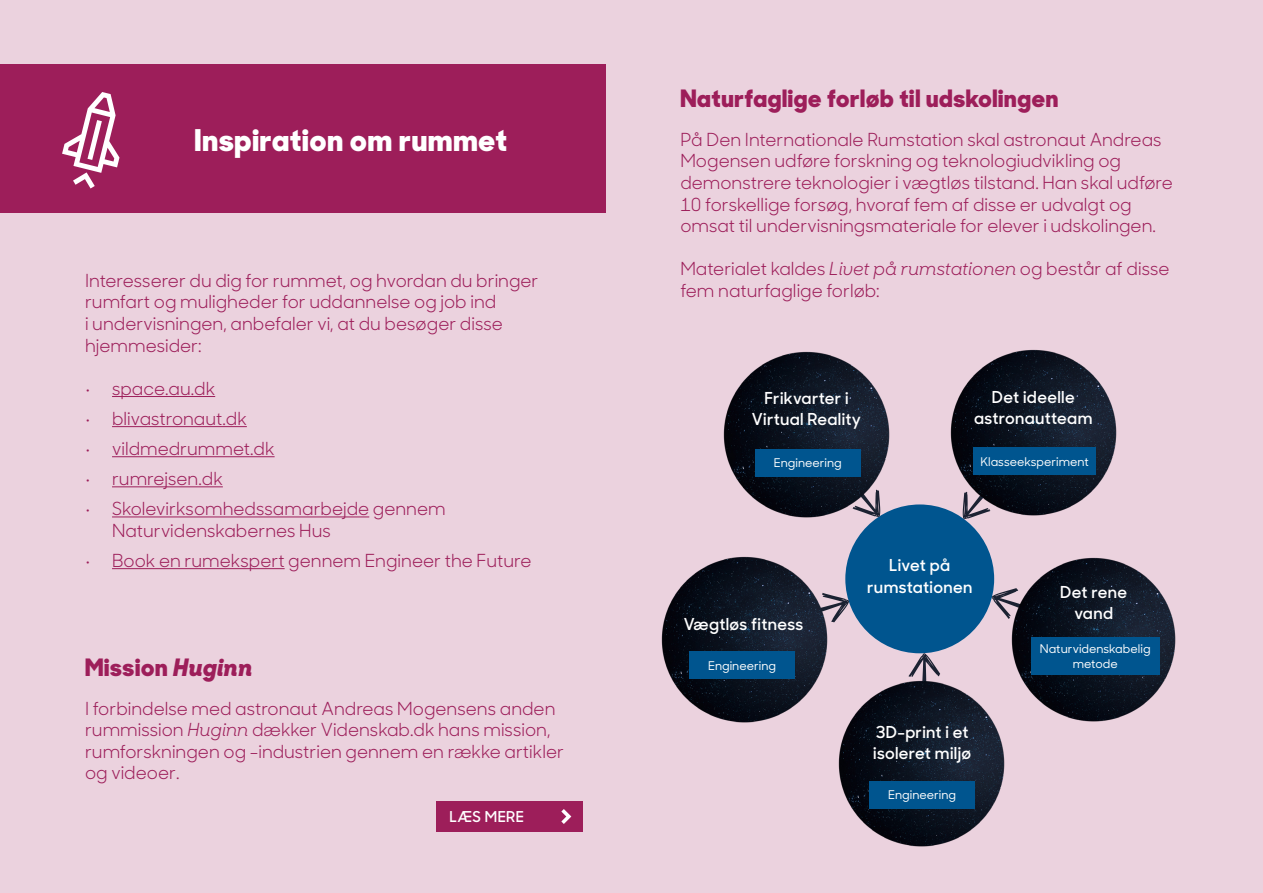
<style>
.page{position:relative;width:1263px;height:893px;background:#ebd2de}
.page>*{position:absolute;margin:0;border:0;box-sizing:border-box;transform-origin:0 0}
.t1{font:800 30px "Sharp Sans Display No 1";letter-spacing:.03em;color:#fff}
.t2{font:800 24px "Sharp Sans Display No 1";letter-spacing:.03em;color:#9d1e5a}
.t3{font:18px/21.6px "Sharp Sans Display No 1";color:#9d1e5a}
.Brødtekst{font:600 16.5px/21px "Sharp Sans Display No 1";letter-spacing:.02em;color:#fff;text-align:center}
.t4{font:600 15px "Sharp Sans Display No 1";letter-spacing:.03em;color:#fff}
.Brødtekst-2{font:500 12px/15px "Sharp Sans Display No 1";color:#fff;text-align:center}
.s1{font-style:italic}
</style>
<div class="page">
<div style="left:0;top:64px;width:606px;height:149px;background:#9d1e5a"></div>
<hr style="left:112px;top:396px;width:103px;height:1px;background:#9d1e5a">
<hr style="left:112px;top:426px;width:135px;height:1px;background:#9d1e5a">
<hr style="left:112px;top:456px;width:163px;height:1px;background:#9d1e5a">
<hr style="left:112px;top:486px;width:111px;height:1px;background:#9d1e5a">
<hr style="left:112px;top:516px;width:257px;height:1px;background:#9d1e5a">
<hr style="left:112px;top:568px;width:173px;height:1px;background:#9d1e5a">
<svg style="left:62px;top:92px;width:57px;height:96px"></svg>
<div style="left:436px;top:801px;width:147px;height:31px;background:#9d1e5a"></div>
<svg style="left:561px;top:809px;width:10px;height:15px"></svg>
<div style="left:845px;top:504px;width:149px;height:149px;background:#00558f;border-radius:50%"></div>
<img style="left:950px;top:350px;width:167px;height:168px">
<div style="left:973px;top:448px;width:123px;height:27px;background:#00558f"></div>
<img style="left:724px;top:352px;width:167px;height:167px">
<div style="left:755px;top:449px;width:105px;height:27px;background:#00558f"></div>
<svg style="left:830px;top:593px;width:19px;height:30px"></svg>
<img style="left:661px;top:556px;width:169px;height:167px">
<div style="left:689px;top:652px;width:106px;height:27px;background:#00558f"></div>
<svg style="left:908px;top:653px;width:32px;height:28px"></svg>
<img style="left:839px;top:681px;width:166px;height:166px">
<div style="left:869px;top:781px;width:106px;height:27px;background:#00558f"></div>
<svg style="left:992px;top:588px;width:19px;height:31px"></svg>
<img style="left:1011px;top:558px;width:165px;height:164px">
<div style="left:1031px;top:637px;width:128px;height:38px;background:#00558f"></div>
<p class="t1" style="left:195px;top:118px;width:314px">Inspiration om rummet</p>
<p class="t3" style="left:85px;top:268px;width:455px">Interesserer du dig for rummet, og hvordan du bringer rumfart og muligheder for uddannelse og job ind<br>i undervisningen, anbefaler vi, at du besøger disse hjemmesider:</p>
<p class="t3" style="left:85px;top:376px;width:132px">• space.au.dk</p>
<p class="t3" style="left:85px;top:406px;width:163px">• blivastronaut.dk</p>
<p class="t3" style="left:85px;top:436px;width:191px">• vildmedrummet.dk</p>
<p class="t3" style="left:85px;top:466px;width:139px">• rumrejsen.dk</p>
<p class="t3" style="left:112px;top:496px;width:335px;text-indent:-27px">• Skolevirksomhedssamarbejde gennem<br>Naturvidenskabernes Hus</p>
<p class="t3" style="left:85px;top:548px;width:448px">• Book en rumekspert gennem Engineer the Future</p>
<p class="t2" style="left:85px;top:650px;width:168px">Mission <span class="s1">Huginn</span></p>
<p class="t3" style="left:85px;top:696px;width:480px">I forbindelse med astronaut Andreas Mogensens anden rummission <span class="s1">Huginn</span> dækker Videnskab.dk hans mission, rumforskningen og -industrien gennem en række artikler og videoer.</p>
<p class="t4" style="left:449px;top:805px;width:76px">LÆS MERE</p>
<p class="t2" style="left:680px;top:81px;width:379px">Naturfaglige forløb til udskolingen</p>
<p class="t3" style="left:680px;top:127px;width:494px">På Den Internationale Rumstation skal astronaut Andreas Mogensen udføre forskning og teknologiudvikling og demonstrere teknologier i vægtløs tilstand. Han skal udføre 10 forskellige forsøg, hvoraf fem af disse er udvalgt og omsat til undervisningsmateriale for elever i udskolingen.</p>
<p class="t3" style="left:680px;top:257px;width:491px">Materialet kaldes <span class="s1">Livet på rumstationen</span> og består af disse fem naturfaglige forløb:</p>
<p class="Brødtekst" style="left:752px;top:387px;width:111px">Frikvarter i<br>Virtual Reality</p>
<p class="Brødtekst-2" style="left:774px;top:455px;width:69px">Engineering</p>
<p class="Brødtekst" style="left:974px;top:385px;width:120px">Det ideelle astronautteam</p>
<p class="Brødtekst-2" style="left:980px;top:453px;width:110px">Klasseeksperiment</p>
<p class="Brødtekst" style="left:684px;top:612px;width:121px">Vægtløs fitness</p>
<p class="Brødtekst-2" style="left:708px;top:658px;width:69px">Engineering</p>
<p class="Brødtekst" style="left:867px;top:552px;width:107px;line-height:22.5px">Livet på rumstationen</p>
<p class="Brødtekst" style="left:873px;top:720px;width:99px;text-align:left">3D-print i et isoleret miljø</p>
<p class="Brødtekst-2" style="left:888px;top:787px;width:69px">Engineering</p>
<p class="Brødtekst" style="left:1060px;top:581px;width:68px">Det rene vand</p>
<p class="Brødtekst-2" style="left:1040px;top:641px;width:112px">Naturvidenskabelig metode</p>
</div>
